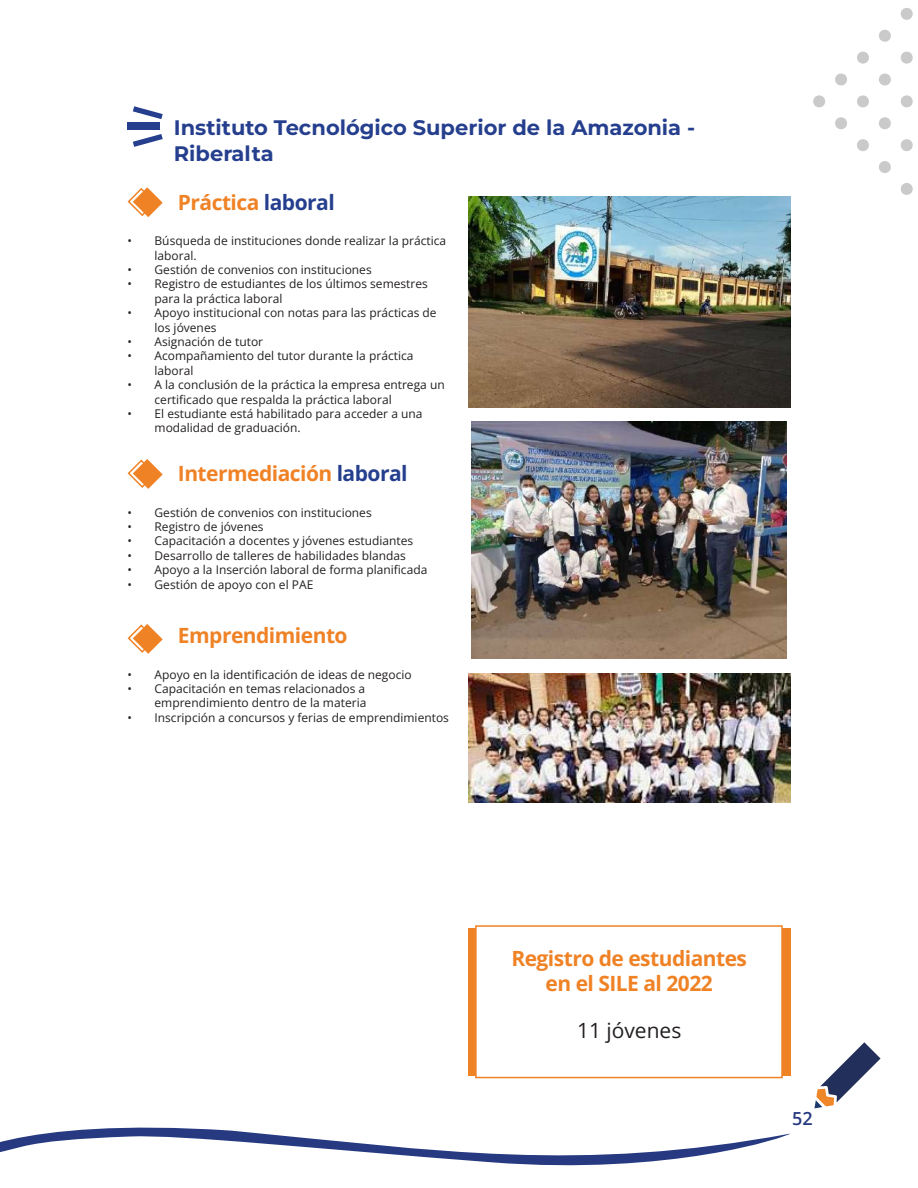
<style>
.page{position:relative;width:918px;height:1188px;background:#fff}
.page>*{position:absolute;margin:0;border:0;box-sizing:border-box;transform-origin:0 0}
.t1{font:700 21px/25.2px "Open Sans";letter-spacing:-.025em;color:#f08226;text-align:center}
.t2{font:700 21px/25.2px "Montserrat";color:#253f8e}
.t3{font:21px "Open Sans";color:#231f20}
.t4{font:600 18px "Open Sans";color:#273a81}
.t5{font:12px/14.4px "Open Sans";color:#231f20}
.s1{color:#253f8e}
</style>
<div class="page">
<svg style="left:0;top:1127px;width:790px;height:39px"></svg>
<svg style="left:814px;top:1042px;width:67px;height:66px"></svg>
<svg style="left:900px;top:8px;width:13px;height:12px"></svg>
<svg style="left:879px;top:29px;width:12px;height:13px"></svg>
<svg style="left:900px;top:51px;width:13px;height:13px"></svg>
<svg style="left:857px;top:51px;width:12px;height:13px"></svg>
<svg style="left:879px;top:73px;width:12px;height:13px"></svg>
<svg style="left:900px;top:95px;width:13px;height:13px"></svg>
<svg style="left:835px;top:73px;width:12px;height:13px"></svg>
<svg style="left:857px;top:95px;width:12px;height:13px"></svg>
<svg style="left:879px;top:117px;width:12px;height:13px"></svg>
<svg style="left:900px;top:139px;width:13px;height:12px"></svg>
<svg style="left:813px;top:95px;width:12px;height:13px"></svg>
<svg style="left:835px;top:117px;width:12px;height:13px"></svg>
<svg style="left:857px;top:139px;width:12px;height:12px"></svg>
<svg style="left:879px;top:161px;width:12px;height:12px"></svg>
<svg style="left:900px;top:183px;width:13px;height:12px"></svg>
<div style="left:128px;top:123px;width:32px;height:7px;background:#253f8e"></div>
<svg style="left:133px;top:106px;width:30px;height:13px"></svg>
<svg style="left:133px;top:134px;width:30px;height:13px"></svg>
<div style="left:468px;top:928px;width:322px;height:148px;background:#f08226"></div>
<div style="left:475px;top:925px;width:308px;height:153px;background:#fff;border:2px solid #f08226"></div>
<svg style="left:127px;top:187px;width:36px;height:30px"></svg>
<svg style="left:127px;top:459px;width:36px;height:30px"></svg>
<svg style="left:127px;top:624px;width:36px;height:30px"></svg>
<img style="left:468px;top:196px;width:322px;height:212px">
<img style="left:472px;top:421px;width:315px;height:237px">
<img style="left:468px;top:673px;width:322px;height:130px">
<h1 class="t2" style="left:174px;top:115px;width:523px">Instituto Tecnológico Superior de la Amazonia -<br>Riberalta</h1>
<h1 class="t1" style="left:178px;top:189px;width:158px">Práctica <span class="s1">laboral</span></h1>
<p class="t5" style="left:155px;top:233px;width:293px;text-indent:-27px">• Búsqueda de instituciones donde realizar la práctica laboral.</p>
<p class="t5" style="left:128px;top:262px;width:246px">• Gestión de convenios con instituciones</p>
<p class="t5" style="left:155px;top:276px;width:275px;text-indent:-27px">• Registro de estudiantes de los últimos semestres para la práctica laboral</p>
<p class="t5" style="left:155px;top:305px;width:284px;text-indent:-27px">• Apoyo institucional con notas para las prácticas de los jóvenes</p>
<p class="t5" style="left:128px;top:334px;width:137px">• Asignación de tutor</p>
<p class="t5" style="left:155px;top:348px;width:260px;text-indent:-27px">• Acompañamiento del tutor durante la práctica laboral</p>
<p class="t5" style="left:155px;top:377px;width:292px;text-indent:-27px">• A la conclusión de la práctica la empresa entrega un certificado que respalda la práctica laboral</p>
<p class="t5" style="left:155px;top:406px;width:269px;text-indent:-27px">• El estudiante está habilitado para acceder a una modalidad de graduación.</p>
<h1 class="t1" style="left:178px;top:461px;width:231px">Intermediación <span class="s1">laboral</span></h1>
<p class="t5" style="left:128px;top:505px;width:246px">• Gestión de convenios con instituciones</p>
<p class="t5" style="left:128px;top:519px;width:137px">• Registro de jóvenes</p>
<p class="t5" style="left:128px;top:534px;width:287px">• Capacitación a docentes y jóvenes estudiantes</p>
<p class="t5" style="left:128px;top:548px;width:280px">• Desarrollo de talleres de habilidades blandas</p>
<p class="t5" style="left:128px;top:562px;width:301px">• Apoyo a la Inserción laboral de forma planificada</p>
<p class="t5" style="left:128px;top:577px;width:187px">• Gestión de apoyo con el PAE</p>
<h1 class="t1" style="left:178px;top:623px;width:171px">Emprendimiento</h1>
<p class="t5" style="left:128px;top:667px;width:286px">• Apoyo en la identificación de ideas de negocio</p>
<p class="t5" style="left:128px;top:681px;width:240px;text-align:right">• Capacitación en temas relacionados a emprendimiento dentro de la materia</p>
<p class="t5" style="left:128px;top:710px;width:323px">• Inscripción a concursos y ferias de emprendimientos</p>
<h1 class="t1" style="left:511px;top:945px;width:237px">Registro de estudiantes en el SILE al 2022</h1>
<h1 class="t3" style="left:577px;top:1016px;width:106px">11 jóvenes</h1>
<h2 class="t4" style="left:792px;top:1106px;width:22px">52</h2>
</div>
